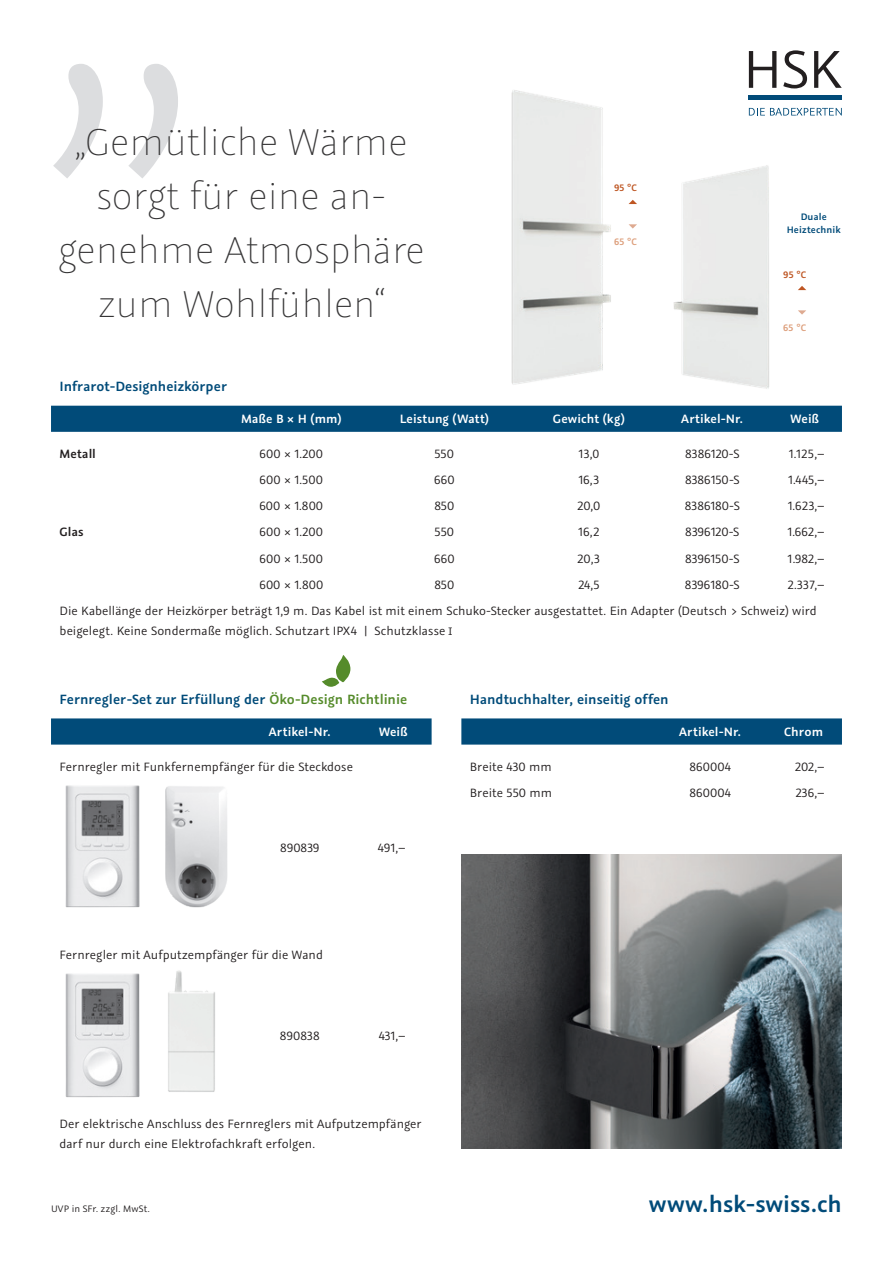
<style>
.page{position:relative;width:893px;height:1263px;background:#fff}
.page>*{position:absolute;margin:0;border:0;box-sizing:border-box;transform-origin:0 0}
.t1{font:200 42px/54px "Graublau Sans";color:#363536;text-align:center}
.t2{font:600 25.5px "Graublau Sans";color:#014b79}
.t3{font:600 15px "Graublau Sans";letter-spacing:.005em;color:#014b79}
.t4{font:13.5px/20.2px "Graublau Sans";letter-spacing:.005em;color:#231f20}
.t5{font:600 13.5px "Graublau Sans";letter-spacing:.005em;color:#fff}
.t6{font:600 13.5px "Graublau Sans";letter-spacing:.01em;color:#231f20}
.t7{font:10.5px "Graublau Sans";letter-spacing:.015em;color:#231f20}
.t8{font:600 10.5px/13.5px "Graublau Sans";letter-spacing:.015em;color:#014b79;text-align:center}
.t9{font:600 10.5px "Graublau Sans";color:#be5623}
.t10{font:600 10.5px "Graublau Sans";color:#dd9f7c}
.s1{color:#558b2b}
</style>
<div class="page">
<svg style="left:749px;top:51px;width:27px;height:37px"></svg>
<svg style="left:783px;top:50px;width:24px;height:38px"></svg>
<svg style="left:814px;top:51px;width:28px;height:37px"></svg>
<div style="left:748px;top:95px;width:94px;height:5px;background:#014b79"></div>
<svg style="left:749px;top:108px;width:93px;height:8px"></svg>
<img style="left:461px;top:855px;width:381px;height:293px">
<svg style="left:53px;top:64px;width:125px;height:114px"></svg>
<svg style="left:322px;top:655px;width:28px;height:32px"></svg>
<svg style="left:51px;top:718px;width:381px;height:27px;background:#09507d"></svg>
<img style="left:165px;top:786px;width:63px;height:122px">
<img style="left:65px;top:785px;width:75px;height:123px">
<img style="left:168px;top:970px;width:47px;height:122px">
<img style="left:65px;top:973px;width:75px;height:125px">
<div style="left:51px;top:406px;width:791px;height:26px;background:#014b79"></div>
<svg style="left:461px;top:718px;width:381px;height:27px;background:#09507d"></svg>
<img style="left:511px;top:90px;width:100px;height:295px">
<img style="left:673px;top:165px;width:96px;height:224px">
<svg style="left:798px;top:286px;width:8px;height:4px"></svg>
<svg style="left:798px;top:310px;width:8px;height:5px"></svg>
<svg style="left:629px;top:200px;width:8px;height:4px"></svg>
<svg style="left:629px;top:224px;width:8px;height:5px"></svg>
<h1 class="t1" style="left:58px;top:115px;width:368px">„Gemütliche Wärme sorgt für eine an&shy;genehme Atmosphäre zum Wohlfühlen“</h1>
<p class="t3" style="left:60px;top:377px;width:169px">Infrarot-Designheizkörper</p>
<p class="t9" style="left:614px;top:182px;width:24px">95 °C</p>
<p class="t10" style="left:614px;top:235px;width:24px">65 °C</p>
<p class="t8" style="left:787px;top:210px;width:56px">Duale<br>Heiztechnik</p>
<p class="t9" style="left:783px;top:268px;width:24px">95 °C</p>
<p class="t10" style="left:783px;top:321px;width:24px">65 °C</p>
<p class="t5" style="left:241px;top:411px;width:102px">Maße B × H (mm)</p>
<p class="t5" style="left:400px;top:411px;width:91px">Leistung (Watt)</p>
<p class="t5" style="left:553px;top:411px;width:73px">Gewicht (kg)</p>
<p class="t5" style="left:681px;top:411px;width:63px">Artikel-Nr.</p>
<p class="t5" style="left:790px;top:411px;width:30px">Weiß</p>
<p class="t6" style="left:60px;top:445px;width:38px">Metall</p>
<p class="t4" style="left:260px;top:444px;width:65px">600 × 1.200</p>
<p class="t4" style="left:435px;top:444px;width:21px">550</p>
<p class="t4" style="left:579px;top:444px;width:22px">13,0</p>
<p class="t4" style="left:685px;top:444px;width:56px">8386120-S</p>
<p class="t4" style="left:789px;top:444px;width:38px">1.125,–</p>
<p class="t4" style="left:260px;top:470px;width:65px">600 × 1.500</p>
<p class="t4" style="left:434px;top:470px;width:22px">660</p>
<p class="t4" style="left:578px;top:470px;width:23px">16,3</p>
<p class="t4" style="left:685px;top:470px;width:56px">8386150-S</p>
<p class="t4" style="left:788px;top:470px;width:38px">1.445,–</p>
<p class="t4" style="left:259px;top:496px;width:65px">600 × 1.800</p>
<p class="t4" style="left:434px;top:496px;width:22px">850</p>
<p class="t4" style="left:578px;top:496px;width:24px">20,0</p>
<p class="t4" style="left:685px;top:496px;width:56px">8386180-S</p>
<p class="t4" style="left:788px;top:496px;width:39px">1.623,–</p>
<p class="t6" style="left:60px;top:524px;width:25px">Glas</p>
<p class="t4" style="left:260px;top:522px;width:65px">600 × 1.200</p>
<p class="t4" style="left:435px;top:522px;width:21px">550</p>
<p class="t4" style="left:578px;top:522px;width:23px">16,2</p>
<p class="t4" style="left:685px;top:522px;width:55px">8396120-S</p>
<p class="t4" style="left:788px;top:522px;width:39px">1.662,–</p>
<p class="t4" style="left:260px;top:548px;width:65px">600 × 1.500</p>
<p class="t4" style="left:434px;top:548px;width:22px">660</p>
<p class="t4" style="left:578px;top:548px;width:24px">20,3</p>
<p class="t4" style="left:685px;top:548px;width:56px">8396150-S</p>
<p class="t4" style="left:787px;top:548px;width:39px">1.982,–</p>
<p class="t4" style="left:259px;top:574px;width:65px">600 × 1.800</p>
<p class="t4" style="left:434px;top:574px;width:22px">850</p>
<p class="t4" style="left:578px;top:574px;width:23px">24,5</p>
<p class="t4" style="left:685px;top:574px;width:56px">8396180-S</p>
<p class="t4" style="left:60px;top:571px;width:767px;line-height:26.1px;text-indent:728px">2.337,–<br>Die Kabellänge der Heizkörper beträgt 1,9 m. Das Kabel ist mit einem Schuko-Stecker ausgestattet. Ein Adapter (Deutsch &gt; Schweiz) wird</p>
<p class="t4" style="left:60px;top:621px;width:394px">beigelegt. Keine Sondermaße möglich. Schutzart IPX4 | Schutzklasse ⅰ</p>
<p class="t3" style="left:60px;top:690px;width:349px">Fernregler-Set zur Erfüllung der <span class="s1">Öko-Design Richtlinie</span></p>
<p class="t5" style="left:269px;top:723px;width:63px">Artikel-Nr.</p>
<p class="t5" style="left:379px;top:723px;width:30px">Weiß</p>
<p class="t4" style="left:60px;top:756px;width:295px">Fernregler mit Funkfernempfänger für die Steckdose</p>
<p class="t4" style="left:280px;top:837px;width:41px">890839</p>
<p class="t4" style="left:378px;top:837px;width:30px">491,–</p>
<p class="t4" style="left:60px;top:945px;width:265px">Fernregler mit Aufputzempfänger für die Wand</p>
<p class="t4" style="left:280px;top:1026px;width:41px">890838</p>
<p class="t4" style="left:379px;top:1026px;width:29px">431,–</p>
<p class="t4" style="left:60px;top:1113px;width:364px">Der elektrische Anschluss des Fernreglers mit Aufputzempfänger darf nur durch eine Elektrofachkraft erfolgen.</p>
<p class="t7" style="left:51px;top:1202px;width:100px">UVP in SFr. zzgl. MwSt.</p>
<p class="t3" style="left:470px;top:690px;width:200px">Handtuchhalter, einseitig offen</p>
<p class="t5" style="left:679px;top:723px;width:63px">Artikel-Nr.</p>
<p class="t5" style="left:784px;top:723px;width:40px">Chrom</p>
<p class="t4" style="left:470px;top:756px;width:83px">Breite 430 mm</p>
<p class="t4" style="left:689px;top:756px;width:43px">860004</p>
<p class="t4" style="left:795px;top:756px;width:31px">202,–</p>
<p class="t4" style="left:470px;top:782px;width:84px">Breite 550 mm</p>
<p class="t4" style="left:689px;top:782px;width:43px">860004</p>
<p class="t4" style="left:796px;top:782px;width:31px">236,–</p>
<h2 class="t2" style="left:649px;top:1188px;width:195px">www.hsk-swiss.ch</h2>
</div>
